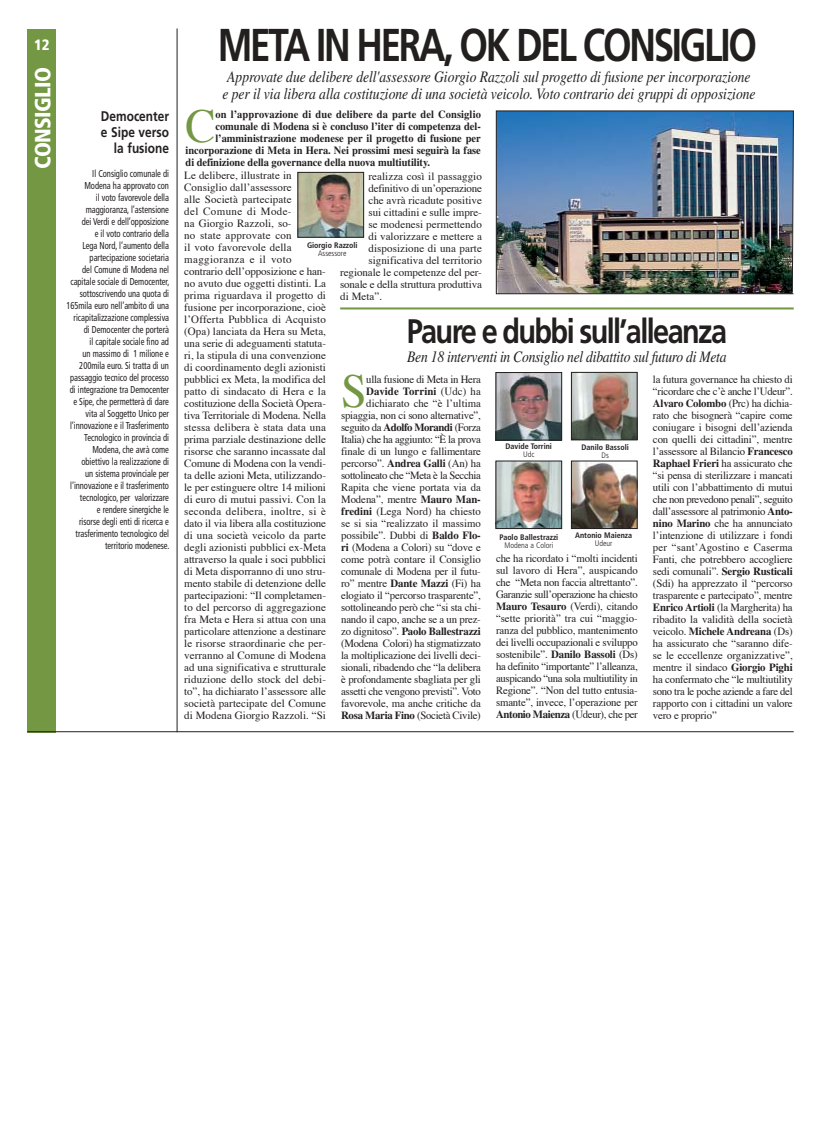
<style>
.page{position:relative;width:822px;height:1134px;background:#fff}
.page>*{position:absolute;margin:0;border:0;box-sizing:border-box;transform-origin:0 0}
.t1{font:47.2px "Times";color:#739742;scale:.95 1}
.t2{font:47.2px "Times";color:#739742}
.t3{font:700 46px "Frutiger";letter-spacing:-.06em;color:#231f1f;scale:.8 1}
.t4{font:700 34px "Frutiger";letter-spacing:-.055em;color:#231f1f;scale:.85 1}
.t5{font:900 condensed 22px "Frutiger";letter-spacing:-.03em;color:#fff}
.t6{font:italic 16px/17px "Times";letter-spacing:-.005em;color:#231f1f;text-align:center;scale:.85 1}
.t7{font:900 condensed 15px "Frutiger";color:#fff}
.t8{font:700 14px/16px "Frutiger";color:#231f1f;text-align:right;scale:.85 1}
.t9{font:11px/12px "Times";letter-spacing:-.005em;color:#231f1f;text-align:justify}
.t10{font:700 11px "Times";color:#231f1f;scale:.95 1}
.t11{font:condensed 10px/12px "Frutiger";letter-spacing:-.005em;color:#231f1f;text-align:right;scale:.85 1}
.t12{font:700 condensed 8px "Frutiger";color:#231f1f}
.t13{font:300 condensed 8px "Frutiger";color:#231f1f}
.s1{font-weight:700}
</style>
<div class="page">
<div style="left:28px;top:29px;width:28px;height:703px;background:#739742"></div>
<hr style="left:177px;top:28px;width:1px;height:704px;background:#231f1f">
<hr style="left:27px;top:731px;width:767px;height:1px;background:#231f1f">
<hr style="left:340px;top:307px;width:454px;height:2px;background:#739742">
<img style="left:496px;top:110px;width:298px;height:184px">
<img style="left:498px;top:463px;width:62px;height:64px">
<div style="left:496px;top:461px;width:66px;height:68px;border:1px solid #231f1f"></div>
<img style="left:498px;top:374px;width:62px;height:64px">
<div style="left:496px;top:372px;width:66px;height:68px;border:1px solid #231f1f"></div>
<img style="left:573px;top:463px;width:62px;height:64px">
<div style="left:571px;top:461px;width:66px;height:68px;border:1px solid #231f1f"></div>
<img style="left:573px;top:374px;width:62px;height:64px">
<div style="left:571px;top:372px;width:66px;height:68px;border:1px solid #231f1f"></div>
<img style="left:300px;top:174px;width:62px;height:62px">
<div style="left:298px;top:172px;width:66px;height:66px;border:1px solid #231f1f"></div>
<h3 class="t7" style="left:34px;top:39px;width:17px">12</h3>
<h2 class="t3" style="left:218px;top:26px;width:675px">META IN HERA, OK DEL CONSIGLIO</h2>
<h3 class="t6" style="left:222px;top:69px;width:629px">Approvate due delibere dell'assessore Giorgio Razzoli sul progetto di fusione per incorporazione e per il via libera alla costituzione di una società veicolo. Voto contrario dei gruppi di opposizione</h3>
<p class="t8" style="left:101px;top:109px;width:82px">Democenter e Sipe verso la fusione</p>
<p class="t11" style="left:66px;top:169px;width:123px">Il Consiglio comunale di<br>Modena ha approvato con<br>il voto favorevole della maggioranza, l’astensione<br>dei Verdi e dell’opposizione<br>e il voto contrario della<br>Lega Nord, l’aumento della partecipazione societaria<br>del Comune di Modena nel capitale sociale di Democenter, sottoscrivendo una quota di<br>165mila euro nell’ambito di una ricapitalizzazione complessiva di Democenter che porterà<br>il capitale sociale fino ad<br>un massimo di 1 milione e<br>200mila euro. Si tratta di un passaggio tecnico del processo di integrazione tra Democenter e Sipe, che permetterà di dare vita al Soggetto Unico per l’innovazione e il Trasferimento<br>Tecnologico in provincia di<br>Modena, che avrà come obiettivo la realizzazione di<br>un sistema provinciale per l’innovazione e il trasferimento tecnologico, per valorizzare<br>e rendere sinergiche le<br>risorse degli enti di ricerca e trasferimento tecnologico del territorio modenese.</p>
<h3 class="t5" style="left:34px;top:169px;width:104px;rotate:-90deg">CONSIGLIO</h3>
<h1 class="t1" style="left:186px;top:107px;width:33px">C</h1>
<p class="t10" style="left:215px;top:111px;width:281px">on l’approvazione di due delibere da parte del Consiglio</p>
<p class="t10" style="left:215px;top:123px;width:281px">comunale di Modena si è concluso l’iter di competenza del-</p>
<p class="t10" style="left:215px;top:135px;width:281px">l’amministrazione modenese per il progetto di fusione per</p>
<p class="t10" style="left:186px;top:147px;width:312px">incorporazione di Meta in Hera. Nei prossimi mesi seguirà la fase</p>
<p class="t10" style="left:186px;top:159px;width:259px">di definizione della governance della nuova multiutility.</p>
<p class="t9" style="left:184px;top:170px;width:143px;text-align:left">Le delibere, illustrate in<br>Consiglio dallíassessore<br>alle Societ‡ partecipate<br>del Comune di Mode-<br>na Giorgio Razzoli, so-<br>no state approvate con<br>il voto favorevole della maggioranza e il voto contrario dellíopposizione e han&shy;no avuto due oggetti distinti. La prima riguardava il progetto di fusione per incorporazione, cioË líOfferta Pubblica di Acquisto (Opa) lanciata da Hera su Meta, una serie di adeguamenti statuta&shy;ri, la stipula di una convenzione di coordinamento degli azionisti pubblici ex Meta, la modifica del patto di sindacato di Hera e la costituzione della Societ‡ Opera&shy;tiva Territoriale di Modena. Nella stessa delibera Ë stata data una prima parziale destinazione delle risorse che saranno incassate dal<br>Comune di Modena con la vendi&shy;ta delle azioni Meta, utilizzando&shy;le per estinguere oltre 14 milioni di euro di mutui passivi. Con la seconda delibera, inoltre, si Ë dato il via libera alla costituzione di una societ‡ veicolo da parte degli azionisti pubblici ex-Meta attraverso la quale i soci pubblici di Meta disporranno di uno stru&shy;mento stabile di detenzione delle partecipazioni: ìIl completamen&shy;to del percorso di aggregazione fra Meta e Hera si attua con una particolare attenzione a destinare le risorse straordinarie che per&shy;verranno al Comune di Modena ad una significativa e strutturale riduzione dello stock del debi&shy;toî, ha dichiarato líassessore alle societ‡ partecipate del Comune di Modena Giorgio Razzoli. ìSi</p>
<p class="t9" style="left:369px;top:171px;width:115px">realizza cosÏ il passaggio</p>
<p class="t9" style="left:369px;top:183px;width:115px">definitivo di uníoperazione</p>
<p class="t9" style="left:369px;top:195px;width:115px">che avr‡ ricadute positive</p>
<p class="t9" style="left:369px;top:207px;width:115px">sui cittadini e sulle impre-</p>
<p class="t9" style="left:369px;top:219px;width:115px">se modenesi permettendo</p>
<p class="t9" style="left:369px;top:231px;width:115px">di valorizzare e mettere a</p>
<p class="t9" style="left:369px;top:243px;width:115px">disposizione di una parte</p>
<p class="t9" style="left:369px;top:255px;width:115px">significativa del territorio</p>
<p class="t9" style="left:340px;top:267px;width:143px">regionale le competenze del per-</p>
<p class="t9" style="left:340px;top:279px;width:143px">sonale e della struttura produttiva</p>
<p class="t9" style="left:340px;top:291px;width:44px">di Metaî.</p>
<p class="t12" style="left:307px;top:242px;width:52px">Giorgio Razzoli</p>
<p class="t13" style="left:318px;top:250px;width:30px">Assessore</p>
<h3 class="t4" style="left:407px;top:317px;width:378px">Paure e dubbi sull’alleanza</h3>
<h3 class="t6" style="left:407px;top:350px;width:377px">Ben 18 interventi in Consiglio nel dibattito sul futuro di Meta</h3>
<p class="t9" style="left:653px;top:375px;width:141px">la futura governance ha chiesto di ìricordare che cíË anche líUdeurî.<br><span class="s1">Alvaro Colombo</span> (Prc) ha dichia&shy;rato che bisogner‡ ìcapire come coniugare i bisogni dellíazienda con quelli dei cittadiniî, mentre líassessore al Bilancio <span class="s1">Francesco Raphael Frieri</span> ha assicurato che ìsi pensa di sterilizzare i mancati utili con líabbattimento di mutui che non prevedono penaliî, seguito dallíassessore al patrimonio <span class="s1">Anto&shy;nino Marino</span> che ha annunciato líintenzione di utilizzare i fondi per ìsantíAgostino e Caserma Fanti, che potrebbero accogliere sedi comunaliî. <span class="s1">Sergio Rusticali </span>(Sdi) ha apprezzato il ìpercorso trasparente e partecipatoî, mentre <span class="s1">Enrico Artioli</span> (la Margherita) ha ribadito la validit‡ della societ‡ veicolo. <span class="s1">Michele Andreana</span> (Ds) ha assicurato che ìsaranno dife&shy;se le eccellenze organizzativeî, mentre il sindaco <span class="s1">Giorgio Pighi </span>ha confermato che ìle multiutility sono tra le poche aziende a fare del rapporto con i cittadini un valore vero e proprioî</p>
<h1 class="t2" style="left:341px;top:371px;width:27px">S</h1>
<p class="t9" style="left:341px;top:374px;width:141px;text-align:right">ulla fusione di Meta in Hera<br><span class="s1">Davide Torrini</span> (Udc) ha dichiarato che ìË líultima spiaggia, non ci sono alternativeî, seguito da <span class="s1">Adolfo Morandi</span> (Forza<br>Italia) che ha aggiunto: ì» la prova finale di un lungo e fallimentare percorsoî. <span class="s1">Andrea Galli</span> (An) ha sottolineato che ìMeta Ë la Secchia<br>Rapita che viene portata via da<br>Modenaî, mentre <span class="s1">Mauro Man&shy;fredini</span> (Lega Nord) ha chiesto se si sia ìrealizzato il massimo possibileî. Dubbi di <span class="s1">Baldo Flo&shy;ri</span> (Modena a Colori) su ìdove e come potr‡ contare il Consiglio comunale di Modena per il futu&shy;roî mentre <span class="s1">Dante Mazzi</span> (Fi) ha elogiato il ìpercorso trasparenteî, sottolineando perÚ che ìsi sta chi&shy;nando il capo, anche se a un prez&shy;zo dignitosoî. <span class="s1">Paolo Ballestrazzi </span>(Modena Colori) ha stigmatizzato la moltiplicazione dei livelli deci&shy;sionali, ribadendo che ìla delibera<br>Ë profondamente sbagliata per gli assetti che vengono previstiî. Voto favorevole, ma anche critiche da<br><span class="s1">Rosa Maria Fino</span> (Societ‡ Civile)</p>
<p class="t12" style="left:506px;top:443px;width:48px">Davide Torrini</p>
<p class="t13" style="left:523px;top:451px;width:13px">Udc</p>
<p class="t12" style="left:582px;top:444px;width:49px">Danilo Bassoli</p>
<p class="t13" style="left:602px;top:452px;width:9px">Ds</p>
<p class="t12" style="left:575px;top:532px;width:58px">Antonio Maienza</p>
<p class="t13" style="left:595px;top:540px;width:19px">Udeur</p>
<p class="t12" style="left:500px;top:534px;width:60px">Paolo Ballestrazzi</p>
<p class="t13" style="left:505px;top:542px;width:50px">Modena a Colori</p>
<p class="t9" style="left:496px;top:554px;width:143px">che ha ricordato i ìmolti incidenti sul lavoro di Heraî, auspicando che ìMeta non faccia altrettantoî.<br>Garanzie sullíoperazione ha chiesto <span class="s1">Mauro Tesauro</span> (Verdi), citando ìsette priorit‡î tra cui ìmaggio&shy;ranza del pubblico, mantenimento dei livelli occupazionali e sviluppo sostenibileî. <span class="s1">Danilo Bassoli</span> (Ds) ha definito ìimportanteî líalleanza, auspicando ìuna sola multiutility in Regioneî. ìNon del tutto entusia&shy;smanteî, invece, líoperazione per <span class="s1">Antonio Maienza</span> (Udeur), che per</p>
</div>
